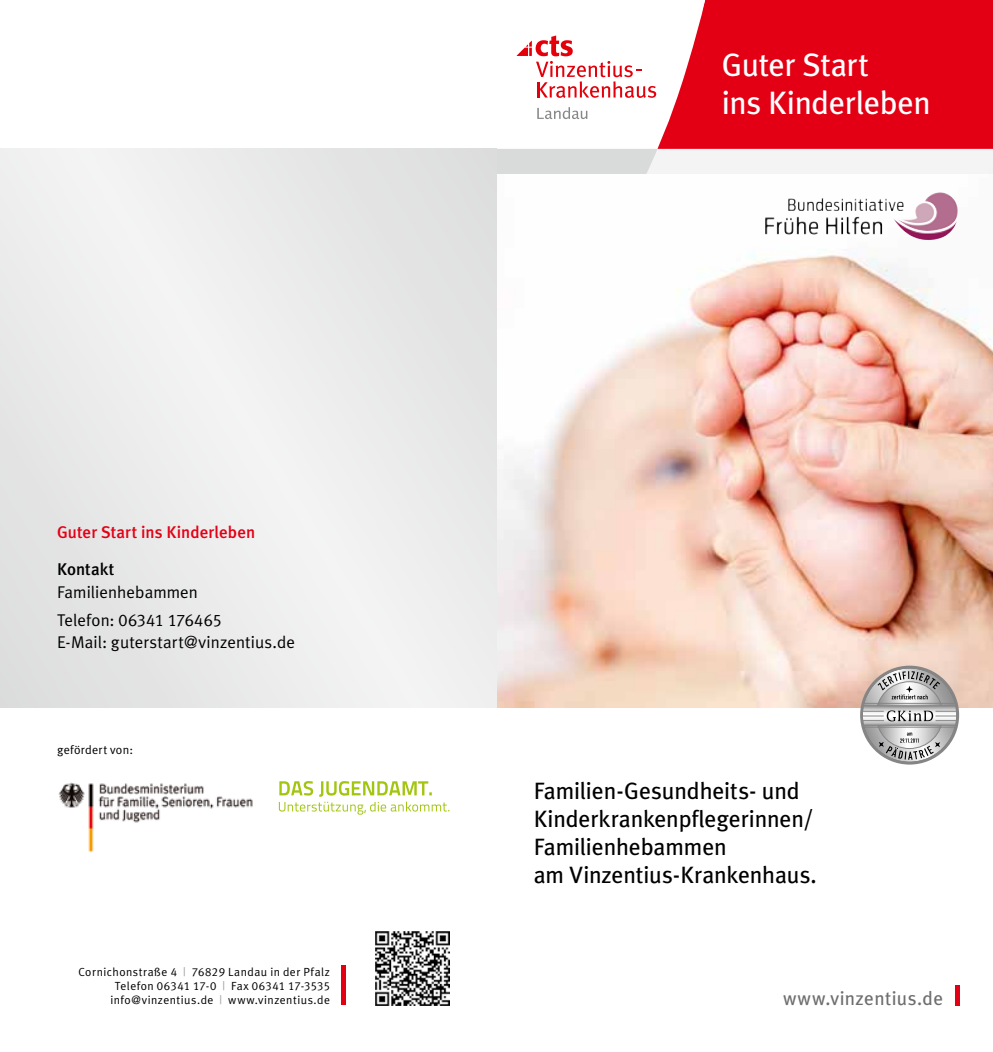
<style>
.page{position:relative;width:993px;height:1052px;background:#fff}
.page>*{position:absolute;margin:0;border:0;box-sizing:border-box;transform-origin:0 0}
.t1{font:32.38px/38.5px "Meta Plus";letter-spacing:-.015em;color:#fff}
.t2{font:23.62px/28px "Meta Plus";letter-spacing:-.005em;color:#000}
.t3{font:19.25px "Meta Plus";letter-spacing:.02em;color:#6e6e6e}
.t4{font:16.97px "Meta Plus Normal";letter-spacing:.005em;color:#000}
.t5{font:500 16.97px "Meta Plus";letter-spacing:.005em;color:#e30015}
.t6{font:16.97px "Meta Plus Normal Caps";letter-spacing:-.01em;color:#000}
.t7{font:500 16.97px "Meta Plus";letter-spacing:.005em;color:#000}
.t8{font:12.25px "Meta Plus Normal";letter-spacing:.015em;color:#000}
.t9{font:11.72px "Meta Plus Normal";letter-spacing:.04em;color:#000}
.t10{font:11.72px "Meta Plus Normal Caps";letter-spacing:.02em;color:#000}
.s1{font-family:"Meta Plus Normal"}
.s2{font-family:"Meta Plus Normal Caps"}
.s3{color:#9c9c9d}
.s4{font-family:"Meta Plus Normal";color:#9c9c9d}
</style>
<div class="page">
<img style="left:496px;top:173px;width:496px;height:534px">
<div style="left:954px;top:985px;width:5px;height:21px;background:#e30015"></div>
<div style="left:709px;top:0;width:283px;height:149px;background:#e30015"></div>
<div style="left:496px;top:149px;width:496px;height:24px;background:#f0f0f0"></div>
<svg style="left:496px;top:0;width:213px;height:173px"></svg>
<div style="left:341px;top:965px;width:5px;height:39px;background:#e30015"></div>
<div style="left:0;top:149px;width:496px;height:558px;background:#ececec"></div>
<img style="left:375px;top:931px;width:74px;height:74px">
<svg style="left:862px;top:668px;width:94px;height:94px"></svg>
<svg style="left:875px;top:681px;width:67px;height:67px"></svg>
<hr style="left:863px;top:703px;width:91px;height:1px;background:#868585">
<hr style="left:862px;top:725px;width:93px;height:1px;background:#868585">
<hr style="left:863px;top:727px;width:91px;height:1px;background:#868585">
<svg style="left:863px;top:705px;width:91px;height:20px"></svg>
<div style="left:859px;top:665px;width:99px;height:99px;border:3px solid #868585;border-radius:50%"></div>
<svg style="left:878px;top:732px;width:61px;height:28px"></svg>
<svg style="left:877px;top:671px;width:62px;height:28px;background:#b1b0b0"></svg>
<img style="left:924px;top:192px;width:14px;height:32px">
<img style="left:58px;top:782px;width:195px;height:70px">
<svg style="left:279px;top:781px;width:170px;height:33px"></svg>
<p class="t5" style="left:57px;top:522px;width:199px">Guter Start ins Kinderleben</p>
<p class="t7" style="left:57px;top:559px;width:59px">Kontakt</p>
<p class="t4" style="left:57px;top:582px;width:142px">Familienhebammen</p>
<p class="t6" style="left:57px;top:610px;width:166px"><span class="s1">Telefon:</span> 06341 176465</p>
<p class="t4" style="left:57px;top:633px;width:239px">E-Mail: guterstart@vinzentius.de</p>
<p class="t8" style="left:57px;top:743px;width:77px">gefördert von:</p>
<p class="t9" style="left:78px;top:964px;width:253px">Cornichonstraße <span class="s2">4</span> <span class="s3">|</span> <span class="s2">76829</span> Landau in der Pfalz</p>
<p class="t10" style="left:115px;top:979px;width:217px"><span class="s1">Telefon</span> 06341 17-0 <span class="s4">|</span> <span class="s1">Fax</span> 06341 17-3535</p>
<p class="t9" style="left:110px;top:993px;width:221px">info@vinzentius.de <span class="s3">|</span> www.vinzentius.de</p>
<h1 class="t1" style="left:721px;top:45px;width:210px">Guter Start<br>ins Kinderleben</h1>
<p class="t2" style="left:533px;top:776px;width:284px">Familien-Gesundheits- und<br>Kinderkrankenpflegerinnen/<br>Familienhebammen<br>am Vinzentius-Krankenhaus.</p>
<p class="t3" style="left:782px;top:987px;width:162px">www.vinzentius.de</p>
</div>
